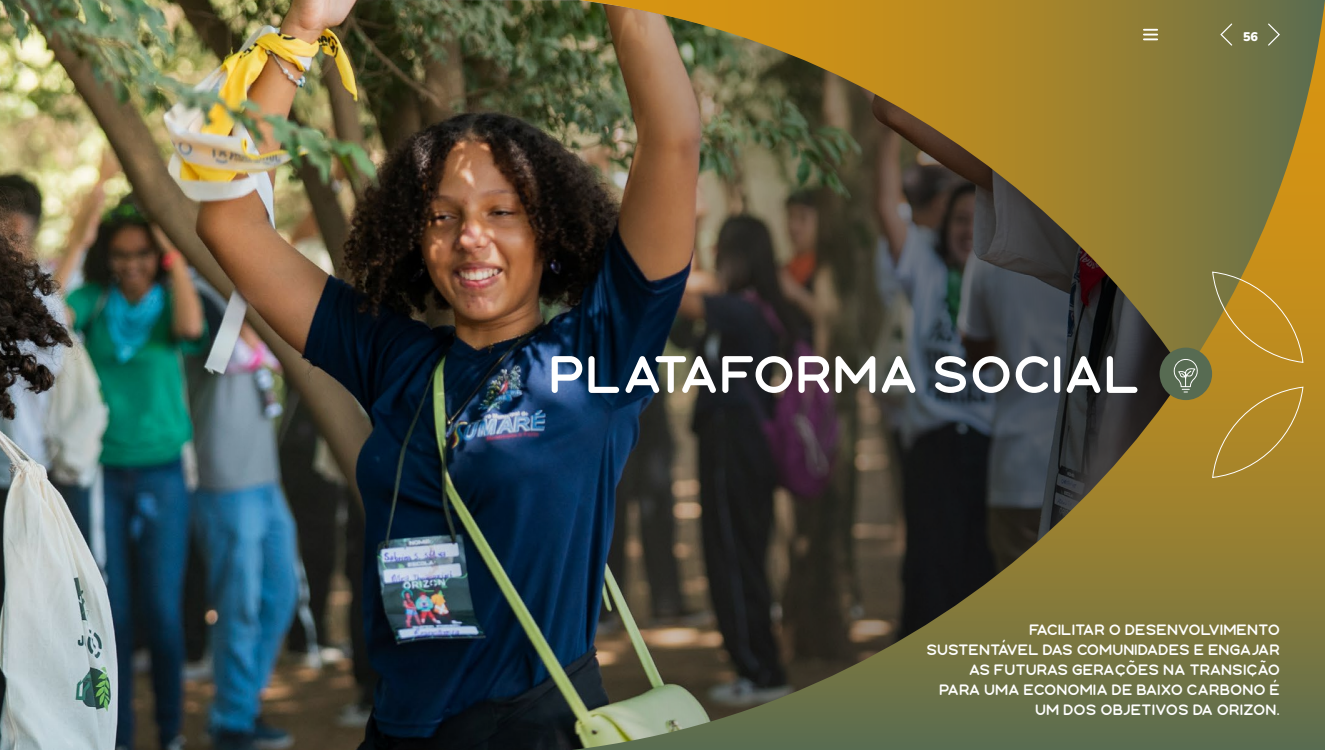
<style>
.page{position:relative;width:1325px;height:750px;background:#fff}
.page>*{position:absolute;margin:0;border:0;box-sizing:border-box;transform-origin:0 0}
.t1{font:52.5px "Aoki";color:#fff}
.t2{font:15px/20px "Aoki";color:#fff;text-align:right}
.t3{font:200 12.5px "Nunito";color:#fff}
</style>
<div class="page">
<img style="left:0;top:0;width:571px;height:750px">
<img style="left:571px;top:0;width:754px;height:750px">
<svg style="left:1212px;top:271px;width:92px;height:92px;background:#ba8e28"></svg>
<svg style="left:1212px;top:386px;width:92px;height:93px;background:#b08a2d"></svg>
<div style="left:1160px;top:348px;width:52px;height:52px;background:#576b52;border-radius:50%"></div>
<svg style="left:1219px;top:22px;width:14px;height:25px"></svg>
<svg style="left:1267px;top:22px;width:14px;height:25px"></svg>
<svg style="left:1144px;top:29px;width:13px;height:11px"></svg>
<svg style="left:1174px;top:359px;width:24px;height:34px"></svg>
<p class="t3" style="left:1243px;top:28px;width:16px">56</p>
<h1 class="t1" style="left:549px;top:336px;width:593px">PLATAFORMA SOCIAL</h1>
<p class="t2" style="left:926px;top:618px;width:355px">FACILITAR O DESENVOLVIMENTO<br>SUSTENTÁVEL DAS COMUNIDADES E ENGAJAR<br>AS FUTURAS GERAÇÕES NA TRANSIÇÃO<br>PARA UMA ECONOMIA DE BAIXO CARBONO É<br>UM DOS OBJETIVOS DA ORIZON.</p>
</div>
